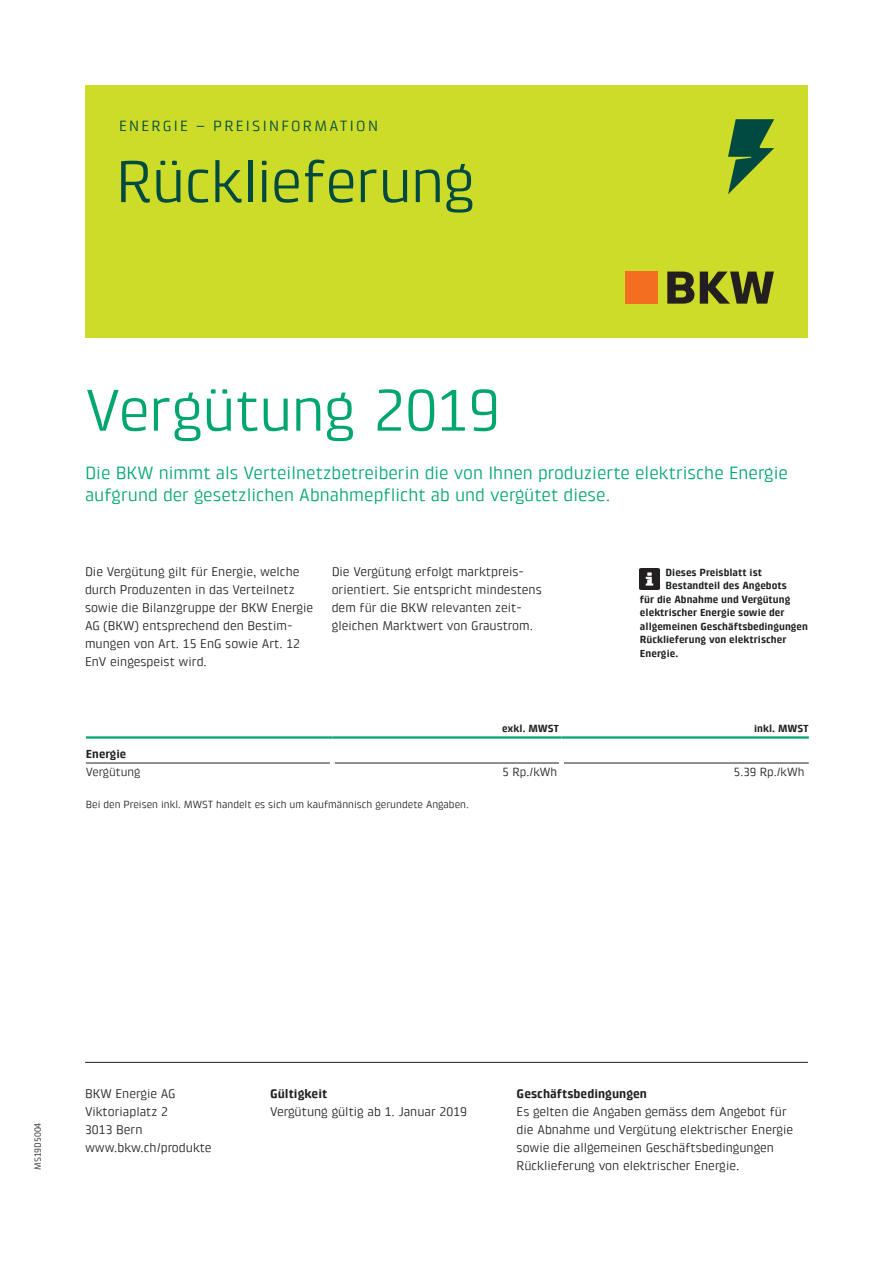
<style>
.page{position:relative;width:893px;height:1263px;background:#fff}
.page>*{position:absolute;margin:0;border:0;box-sizing:border-box;transform-origin:0 0}
.BKW_Headline_40_42pt{font:60px "Klint Pro";letter-spacing:-.015em;color:#004a41}
.BKW_Headline_45_47pt{font:60px "Klint Pro";letter-spacing:-.015em;color:#00a66e}
.BKW_Headline_45_47pt-2{font:18px/22.5px "Klint Pro";color:#00a66e}
.BKW_Cover_Rubrik_10{font:15px "Klint Pro";letter-spacing:.15em;color:#004a41}
.BKW_Copy_8_5_12pt_Re{font:12.75px/18px "Klint Pro";color:#231f20}
.BKW_Address_8_5_12pt{font:700 12.75px "Klint Pro";color:#231f20}
.BKW_Table_8_10_5pt_T{font:12px "Klint Pro";color:#231f20}
.BKW_Table_8_10_5pt_R{font:12px "Klint Pro";color:#231f20}
.BKW_Table_8_10_5pt_R-2{font:700 12px "Klint Pro";color:#231f20}
.BKW_Scribble_Cover_2{font:700 10.5px "Klint Pro";color:#231f20}
.BKW_Scribble_Cover_2-2{font:10.5px "Klint Pro";color:#231f20}
.BKW_Table_Head_7_9pt{font:700 10.5px "Klint Pro";color:#231f20}
.BKW_Printnumber_6_8p{font:9px "Klint Pro";color:#231f20}
</style>
<div class="page">
<div style="left:85px;top:85px;width:723px;height:253px;background:#cddc28"></div>
<hr style="left:86px;top:763px;width:244px;height:1px;background:#231f20">
<hr style="left:335px;top:763px;width:224px;height:1px;background:#231f20">
<hr style="left:564px;top:763px;width:245px;height:1px;background:#231f20">
<hr style="left:86px;top:736px;width:246px;height:3px;background:#00a66e">
<hr style="left:332px;top:736px;width:229px;height:3px;background:#00a66e">
<hr style="left:561px;top:736px;width:248px;height:3px;background:#00a66e">
<hr style="left:85px;top:1062px;width:723px;height:1px;background:#231f20">
<img style="left:640px;top:568px;width:19px;height:21px">
<div style="left:625px;top:272px;width:32px;height:32px;background:#f36e21"></div>
<svg style="left:667px;top:272px;width:27px;height:32px"></svg>
<svg style="left:700px;top:272px;width:74px;height:32px"></svg>
<img style="left:728px;top:119px;width:46px;height:75px">
<p class="BKW_Cover_Rubrik_10" style="left:119px;top:117px;width:260px">ENERGIE – PREISINFORMATION</p>
<p class="BKW_Headline_40_42pt" style="left:116px;top:148px;width:361px">Rücklieferung</p>
<p class="BKW_Headline_45_47pt" style="left:85px;top:376px;width:417px">Vergütung 2019</p>
<p class="BKW_Headline_45_47pt-2" style="left:85px;top:461px;width:704px">Die BKW nimmt als Verteilnetzbetreiberin die von Ihnen produzierte elektrische Energie aufgrund der gesetzlichen Abnahmepflicht ab und vergütet diese.</p>
<p class="BKW_Copy_8_5_12pt_Re" style="left:85px;top:563px;width:230px">Die Vergütung gilt für Energie, welche durch Produzenten in das Verteilnetz sowie die Bilanzgruppe der BKW Energie AG (BKW) entsprechend den Bestim&shy;mungen von Art. 15 EnG sowie Art. 12<br>EnV eingespeist wird.</p>
<p class="BKW_Copy_8_5_12pt_Re" style="left:332px;top:563px;width:212px">Die Vergütung erfolgt marktpreis&shy;orientiert. Sie entspricht mindestens dem für die BKW relevanten zeit&shy;gleichen Marktwert von Graustrom.</p>
<p class="BKW_Scribble_Cover_2" style="left:666px;top:566px;width:98px">Dieses Preisblatt ist</p>
<p class="BKW_Scribble_Cover_2" style="left:666px;top:580px;width:123px">Bestandteil des Angebots</p>
<p class="BKW_Scribble_Cover_2" style="left:640px;top:593px;width:152px">für die Abnahme und Vergütung</p>
<p class="BKW_Scribble_Cover_2" style="left:640px;top:607px;width:146px">elektrischer Energie sowie der</p>
<p class="BKW_Scribble_Cover_2" style="left:640px;top:620px;width:169px">allgemeinen Geschäftsbedingungen</p>
<p class="BKW_Scribble_Cover_2" style="left:640px;top:634px;width:148px">Rücklieferung von elektrischer</p>
<p class="BKW_Scribble_Cover_2" style="left:640px;top:647px;width:40px">Energie.</p>
<p class="BKW_Table_Head_7_9pt" style="left:502px;top:723px;width:59px">exkl. MWST</p>
<p class="BKW_Table_Head_7_9pt" style="left:754px;top:723px;width:56px">inkl. MWST</p>
<p class="BKW_Table_8_10_5pt_R-2" style="left:86px;top:747px;width:42px">Energie</p>
<p class="BKW_Table_8_10_5pt_R" style="left:86px;top:765px;width:56px">Vergütung</p>
<p class="BKW_Table_8_10_5pt_T" style="left:503px;top:765px;width:56px">5 Rp./kWh</p>
<p class="BKW_Table_8_10_5pt_T" style="left:734px;top:765px;width:72px">5.39 Rp./kWh</p>
<p class="BKW_Scribble_Cover_2-2" style="left:86px;top:798px;width:384px">Bei den Preisen inkl. MWST handelt es sich um kaufmännisch gerundete Angaben.</p>
<p class="BKW_Printnumber_6_8p" style="left:33px;top:1170px;width:49px;rotate:-90deg">MS19D5004</p>
<p class="BKW_Copy_8_5_12pt_Re" style="left:85px;top:1085px;width:92px">BKW Energie AG</p>
<p class="BKW_Copy_8_5_12pt_Re" style="left:85px;top:1103px;width:84px">Viktoriaplatz 2</p>
<p class="BKW_Copy_8_5_12pt_Re" style="left:85px;top:1121px;width:59px">3013 Bern</p>
<p class="BKW_Copy_8_5_12pt_Re" style="left:85px;top:1139px;width:128px">www.bkw.ch/produkte</p>
<p class="BKW_Address_8_5_12pt" style="left:270px;top:1086px;width:59px">Gültigkeit</p>
<p class="BKW_Copy_8_5_12pt_Re" style="left:270px;top:1103px;width:199px">Vergütung gültig ab 1. Januar 2019</p>
<p class="BKW_Address_8_5_12pt" style="left:517px;top:1086px;width:132px">Geschäftsbedingungen</p>
<p class="BKW_Copy_8_5_12pt_Re" style="left:517px;top:1103px;width:278px">Es gelten die Angaben gemäss dem Angebot für die Abnahme und Vergütung elektrischer Energie sowie die allgemeinen Geschäftsbedingungen Rücklieferung von elektrischer Energie.</p>
</div>
